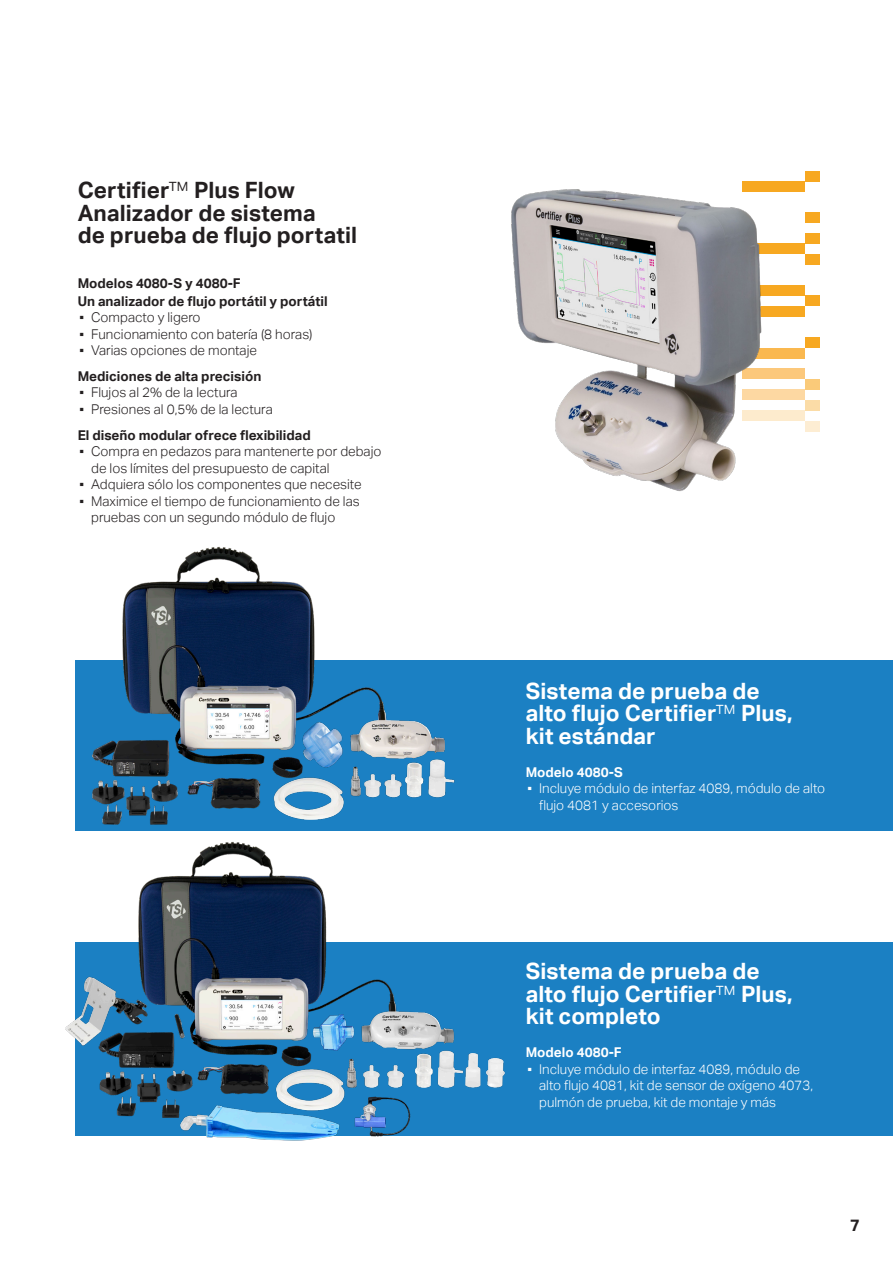
<style>
.page{position:relative;width:893px;height:1263px;background:#fff}
.page>*{position:absolute;margin:0;border:0;box-sizing:border-box;transform-origin:0 0}
.Subheaders{font:700 22.5px/22.5px "Aktiv Grotesk";letter-spacing:.005em;color:#fff}
.Subheaders-2{font:700 22.5px/22.5px "Aktiv Grotesk";letter-spacing:.005em;color:#231f20}
.Body_Copy_Section_Header{font:700 16.5px "Aktiv Grotesk";color:#231f20}
.t1{font:300 13.5px/16.5px "Aktiv Grotesk";color:#231f20}
.t2{font:300 13.5px/16.5px "Aktiv Grotesk";color:#fff}
.Body_Copy_Section_Header-2{font:700 13.5px "Aktiv Grotesk";color:#231f20}
.Body_Copy_Section_Header-3{font:700 13.5px "Aktiv Grotesk";color:#fff}
.Subheaders-3{font:700 13.5px "Aktiv Grotesk";color:#fff}
.s1{font-weight:300}
.s2{font-weight:400}
</style>
<div class="page">
<div style="left:75px;top:661px;width:818px;height:170px;background:#1b80c3"></div>
<div style="left:75px;top:942px;width:818px;height:194px;background:#1b80c3"></div>
<img style="left:75px;top:546px;width:390px;height:279px">
<div style="left:743px;top:306px;width:62px;height:11px;background:#f7a821"></div>
<div style="left:743px;top:390px;width:62px;height:10px;background:#fdd8a2"></div>
<div style="left:743px;top:410px;width:62px;height:11px;background:#fdebcd"></div>
<div style="left:743px;top:181px;width:62px;height:11px;background:#f7a821"></div>
<div style="left:743px;top:285px;width:62px;height:11px;background:#f7a821"></div>
<div style="left:743px;top:369px;width:62px;height:10px;background:#fcc87b"></div>
<div style="left:743px;top:244px;width:62px;height:10px;background:#f7a821"></div>
<div style="left:743px;top:348px;width:62px;height:10px;background:#fab84f"></div>
<div style="left:805px;top:212px;width:15px;height:11px;background:#f7a821"></div>
<div style="left:805px;top:233px;width:15px;height:11px;background:#f7a821"></div>
<div style="left:805px;top:254px;width:15px;height:11px;background:#f7a821"></div>
<div style="left:805px;top:296px;width:15px;height:10px;background:#f7a821"></div>
<div style="left:805px;top:171px;width:15px;height:10px;background:#f7a821"></div>
<div style="left:805px;top:338px;width:15px;height:10px;background:#f7a821"></div>
<div style="left:805px;top:379px;width:15px;height:11px;background:#faca79"></div>
<div style="left:805px;top:400px;width:15px;height:11px;background:#fbdca7"></div>
<div style="left:805px;top:421px;width:15px;height:10px;background:#fdedd3"></div>
<img style="left:511px;top:181px;width:283px;height:311px">
<img style="left:65px;top:841px;width:440px;height:300px">
<p class="Subheaders-2" style="left:78px;top:179px;width:281px">Certifier<span class="s1">™</span> Plus Flow<br>Analizador de sistema<br>de prueba de flujo portatil</p>
<p class="Body_Copy_Section_Header-2" style="left:78px;top:275px;width:165px">Modelos 4080-S y 4080-F</p>
<p class="Body_Copy_Section_Header-2" style="left:78px;top:293px;width:252px">Un analizador de flujo portátil y portátil</p>
<p class="t1" style="left:78px;top:310px;width:124px"><span class="s2">▪</span> Compacto y ligero</p>
<p class="t1" style="left:78px;top:326px;width:236px"><span class="s2">▪</span> Funcionamiento con batería (8 horas)</p>
<p class="t1" style="left:78px;top:343px;width:181px"><span class="s2">▪</span> Varias opciones de montaje</p>
<p class="Body_Copy_Section_Header-2" style="left:78px;top:368px;width:185px">Mediciones de alta precisión</p>
<p class="t1" style="left:78px;top:385px;width:161px"><span class="s2">▪</span> Flujos al 2% de la lectura</p>
<p class="t1" style="left:78px;top:401px;width:197px"><span class="s2">▪</span> Presiones al 0,5% de la lectura</p>
<p class="Body_Copy_Section_Header-2" style="left:78px;top:427px;width:235px">El diseño modular ofrece flexibilidad</p>
<p class="t1" style="left:91px;top:443px;width:292px;text-indent:-14px"><span class="s2">▪</span> Compra en pedazos para mantenerte por debajo de los límites del presupuesto de capital</p>
<p class="t1" style="left:78px;top:476px;width:285px"><span class="s2">▪</span> Adquiera sólo los componentes que necesite</p>
<p class="t1" style="left:91px;top:493px;width:270px;text-indent:-14px"><span class="s2">▪</span> Maximice el tiempo de funcionamiento de las pruebas con un segundo módulo de flujo</p>
<p class="Subheaders" style="left:526px;top:680px;width:269px">Sistema de prueba de alto flujo Certifier<span class="s1">™</span> Plus, kit estándar</p>
<p class="Subheaders-3" style="left:526px;top:764px;width:99px">Modelo 4080-S</p>
<p class="t2" style="left:539px;top:780px;width:288px;text-indent:-14px"><span class="s2">▪</span> Incluye módulo de interfaz 4089, módulo de alto flujo 4081 y accesorios</p>
<p class="Subheaders" style="left:526px;top:960px;width:269px">Sistema de prueba de alto flujo Certifier<span class="s1">™</span> Plus, kit completo</p>
<p class="Body_Copy_Section_Header-3" style="left:526px;top:1045px;width:98px">Modelo 4080-F</p>
<p class="t2" style="left:539px;top:1061px;width:275px;text-indent:-14px"><span class="s2">▪</span> Incluye módulo de interfaz 4089, módulo de alto flujo 4081, kit de sensor de oxígeno 4073, pulmón de prueba, kit de montaje y más</p>
<p class="Body_Copy_Section_Header" style="left:850px;top:1216px;width:11px">7</p>
</div>
